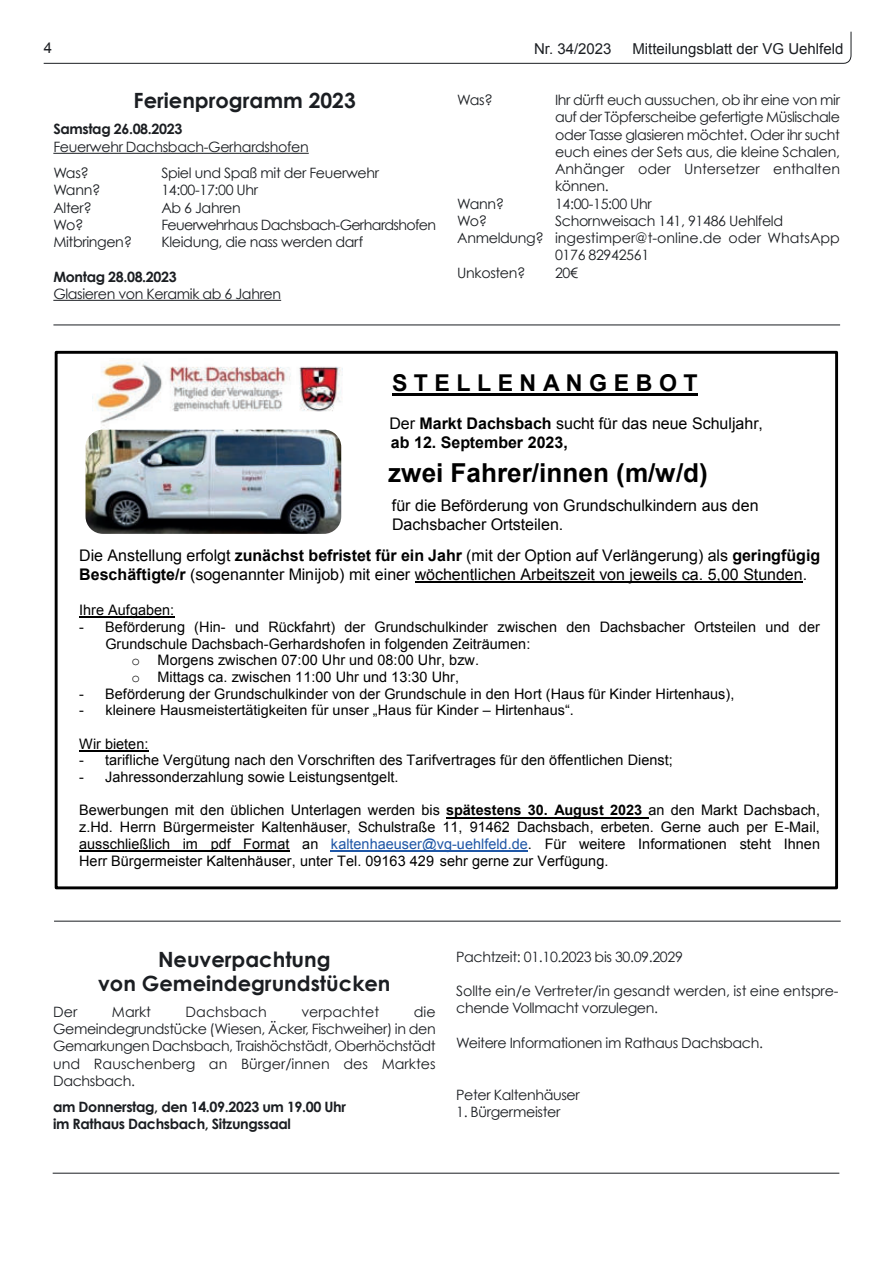
<style>
.page{position:relative;width:893px;height:1263px;background:#fff}
.page>*{position:absolute;margin:0;border:0;box-sizing:border-box;transform-origin:0 0}
.t1{font:700 26.1px "Arial";color:#000}
.t2{font:700 23.1px "Arial";color:#000}
.t3{font:700 21px/24px "Century Gothic";color:#1b1e22;text-align:center}
.t4{font:16.05px/18.5px "Arial";color:#000}
.t5{font:700 16.05px/18.3px "Arial";color:#000}
.t6{font:15px "Arial";color:#1b1e22}
.t7{font:14.4px/16.6px "Arial";color:#000;text-align:justify}
.t8{font:14.25px/17.2px "Century Gothic";letter-spacing:-.025em;color:#1b1e22}
.t9{font:700 14.25px/17.2px "Century Gothic";letter-spacing:-.025em;color:#1b1e22}
.t10{font:14.25px "Century Gothic";color:#1b1e22}
.t11{font:14.25px "Century Gothic";letter-spacing:-.05em;color:#1b1e22}
.s1{font-weight:400}
.s2{font-weight:700}
.s3{font-family:"Courier New"}
.s4{color:#1e56a6}
</style>
<div class="page">
<svg style="left:43px;top:31px;width:809px;height:33px"></svg>
<hr style="left:53px;top:153px;width:256px;height:1px;background:#1b1e22">
<hr style="left:53px;top:300px;width:228px;height:1px;background:#1b1e22">
<hr style="left:53px;top:325px;width:787px;height:1px;background:#1b1e22">
<div style="left:55px;top:351px;width:783px;height:538px;border:3px solid #000"></div>
<img style="left:92px;top:359px;width:251px;height:69px">
<img style="left:86px;top:430px;width:255px;height:104px;border-radius:17px">
<hr style="left:392px;top:393px;width:306px;height:3px;background:#000">
<hr style="left:415px;top:581px;width:388px;height:1px;background:#000">
<hr style="left:79px;top:617px;width:96px;height:1px;background:#000">
<hr style="left:79px;top:750px;width:70px;height:1px;background:#000">
<hr style="left:446px;top:817px;width:202px;height:1px;background:#000">
<hr style="left:79px;top:850px;width:211px;height:1px;background:#000">
<hr style="left:331px;top:850px;width:197px;height:1px;background:#1e56a6">
<hr style="left:54px;top:921px;width:787px;height:1px;background:#1b1e22">
<hr style="left:53px;top:1173px;width:786px;height:1px;background:#1b1e22">
<p class="t6" style="left:44px;top:42px;width:10px">4</p>
<p class="t6" style="left:534px;top:43px;width:79px">Nr. 34/2023</p>
<p class="t6" style="left:632px;top:43px;width:212px">Mitteilungsblatt der VG Uehlfeld</p>
<h3 class="t3" style="left:134px;top:90px;width:224px">Ferienprogramm 2023</h3>
<p class="t9" style="left:53px;top:122px;width:131px">Samstag 26.08.2023</p>
<p class="t8" style="left:53px;top:135px;width:257px;line-height:26.2px">Feuerwehr Dachsbach-Gerhardshofen<br>Was?</p>
<p class="t8" style="left:457px;top:93px;width:37px">Was?</p>
<p class="t8" style="left:555px;top:93px;width:286px;text-align:justify">Ihr d¸rft euch aussuchen, ob ihr eine von mir auf der Tˆpferscheibe gefertigte M¸slischale oder Tasse glasieren mˆchtet. Oder ihr sucht euch eines der Sets aus, die kleine Schalen, Anh‰nger oder Untersetzer enthalten kˆnnen.</p>
<p class="t8" style="left:457px;top:196px;width:49px">Wann?</p>
<p class="t8" style="left:555px;top:196px;width:98px">14:00-15:00 Uhr</p>
<p class="t8" style="left:457px;top:213px;width:32px">Wo?</p>
<p class="t8" style="left:555px;top:213px;width:230px">Schornweisach 141, 91486 Uehlfeld</p>
<p class="t10" style="left:457px;top:232px;width:384px">Anmeldung? ingestimper@t-online.de oder WhatsApp</p>
<p class="t8" style="left:555px;top:248px;width:96px">0176 82942561</p>
<p class="t8" style="left:457px;top:265px;width:70px">Unkosten?</p>
<p class="t8" style="left:555px;top:265px;width:24px">20Ä</p>
<p class="t8" style="left:161px;top:165px;width:219px">Spiel und Spafl mit der Feuerwehr</p>
<p class="t8" style="left:53px;top:183px;width:49px">Wann?</p>
<p class="t8" style="left:161px;top:183px;width:98px">14:00-17:00 Uhr</p>
<p class="t8" style="left:53px;top:200px;width:40px">Alter?</p>
<p class="t8" style="left:161px;top:200px;width:81px">Ab 6 Jahren</p>
<p class="t8" style="left:53px;top:217px;width:32px">Wo?</p>
<p class="t11" style="left:161px;top:219px;width:276px">Feuerwehrhaus Dachsbach-Gerhardshofen</p>
<p class="t8" style="left:53px;top:235px;width:80px">Mitbringen?</p>
<p class="t8" style="left:161px;top:235px;width:203px">Kleidung, die nass werden darf</p>
<p class="t9" style="left:53px;top:269px;width:125px">Montag 28.08.2023</p>
<p class="t8" style="left:53px;top:286px;width:229px">Glasieren von Keramik ab 6 Jahren</p>
<h2 class="t2" style="left:392px;top:374px;width:307px">S T E L L E N A N G E B O T</h2>
<p class="t5" style="left:389px;top:416px;width:375px"><span class="s1">Der</span> Markt Dachsbach <span class="s1">sucht f¸r das neue Schuljahr, </span>ab 12. September 2023,</p>
<h1 class="t1" style="left:388px;top:463px;width:321px">zwei Fahrer/innen (m/w/d)</h1>
<p class="t4" style="left:392px;top:498px;width:368px">f¸r die Befˆrderung von Grundschulkindern aus den<br>Dachsbacher Ortsteilen.</p>
<p class="t4" style="left:79px;top:548px;width:742px">Die Anstellung erfolgt <span class="s2">zun‰chst befristet f¸r ein Jahr</span> (mit der Option auf Verl‰ngerung) als <span class="s2">geringf¸gig<br>Besch‰ftigte/r</span> (sogenannter Minijob) mit einer wˆchentlichen Arbeitszeit von jeweils ca. 5,00 Stunden.</p>
<p class="t7" style="left:79px;top:603px;width:97px">Ihre Aufgaben:</p>
<p class="t7" style="left:79px;top:620px;width:742px">- Befˆrderung (Hin- und R¸ckfahrt) der Grundschulkinder zwischen den Dachsbacher Ortsteilen und der</p>
<p class="t7" style="left:105px;top:636px;width:426px">Grundschule Dachsbach-Gerhardshofen in folgenden Zeitr‰umen:</p>
<p class="t7" style="left:132px;top:653px;width:349px"><span class="s3">o</span> Morgens zwischen 07:00 Uhr und 08:00 Uhr, bzw.</p>
<p class="t7" style="left:131px;top:670px;width:329px"><span class="s3">o</span> Mittags ca. zwischen 11:00 Uhr und 13:30 Uhr,</p>
<p class="t7" style="left:79px;top:687px;width:657px">- Befˆrderung der Grundschulkinder von der Grundschule in den Hort (Haus f¸r Kinder Hirtenhaus),</p>
<p class="t7" style="left:79px;top:703px;width:496px">- kleinere Hausmeistertätigkeiten für unser „Haus für Kinder – Hirtenhaus“.</p>
<p class="t7" style="left:79px;top:737px;width:71px">Wir bieten:</p>
<p class="t7" style="left:79px;top:753px;width:595px">- tarifliche Verg¸tung nach den Vorschriften des Tarifvertrages f¸r den ˆffentlichen Dienst;</p>
<p class="t7" style="left:79px;top:770px;width:321px">- Jahressonderzahlung sowie Leistungsentgelt.</p>
<p class="t7" style="left:79px;top:803px;width:742px">Bewerbungen mit den ¸blichen Unterlagen werden bis <span class="s2">sp‰testens 30. August 2023</span> an den Markt Dachsbach, z.Hd. Herrn B¸rgermeister Kaltenh‰user, Schulstrafle 11, 91462 Dachsbach, erbeten. Gerne auch per E-Mail, ausschliefllich im pdf Format an <span class="s4">kaltenhaeuser@vg-uehlfeld.de</span>. F¸r weitere Informationen steht Ihnen Herr B¸rgermeister Kaltenh‰user, unter Tel. 09163 429 sehr gerne zur Verf¸gung.</p>
<h3 class="t3" style="left:98px;top:949px;width:294px">Neuverpachtung<br>von Gemeindegrundst¸cken</h3>
<p class="t8" style="left:53px;top:1004px;width:384px;text-align:justify;text-indent:361px">die Gemeindegrundst¸cke (Wiesen, ƒcker, Fischweiher) in den Gemarkungen Dachsbach, Traishˆchst‰dt, Oberhˆchst‰dt und Rauschenberg an B¸rger/innen des Marktes Dachsbach.</p>
<p class="t9" style="left:53px;top:1099px;width:294px">am Donnerstag, den 14.09.2023 um 19.00 Uhr im Rathaus Dachsbach, Sitzungssaal</p>
<p class="t8" style="left:53px;top:1004px;width:26px">Der</p>
<p class="t8" style="left:112px;top:1004px;width:41px">Markt</p>
<p class="t10" style="left:186px;top:1006px;width:83px">Dachsbach</p>
<p class="t10" style="left:301px;top:1006px;width:79px">verpachtet</p>
<p class="t8" style="left:456px;top:949px;width:228px">Pachtzeit: 01.10.2023 bis 30.09.2029</p>
<p class="t8" style="left:456px;top:983px;width:384px">Sollte ein/e Vertreter/in gesandt werden, ist eine entspre&shy;chende Vollmacht vorzulegen.</p>
<p class="t8" style="left:456px;top:1035px;width:308px">Weitere Informationen im Rathaus Dachsbach.</p>
<p class="t8" style="left:456px;top:1087px;width:125px">Peter Kaltenh‰user</p>
<p class="t8" style="left:456px;top:1104px;width:106px">1. B¸rgermeister</p>
</div>
